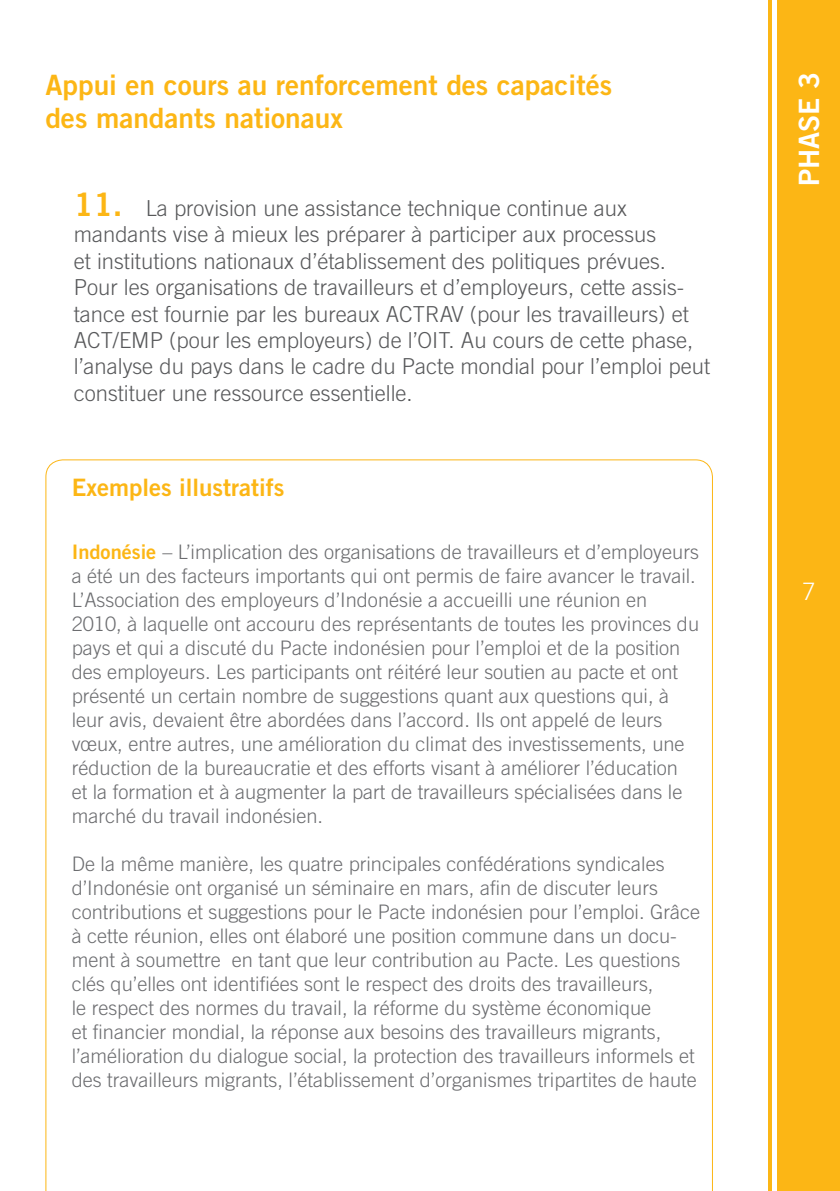
<style>
.page{position:relative;width:840px;height:1191px;background:#fff}
.page>*{position:absolute;margin:0;border:0;box-sizing:border-box;transform-origin:0 0}
.t1{font:28px "Trade Gothic Bold Two";color:#fcb615}
.t2{font:28px "Trade Gothic Bold Two";color:#fff}
.t3{font:24px "Trade Gothic Bold Two";color:#fcb615}
.t4{font:300 24px "Trade Gothic";color:#fff}
.t5{font:300 22px/26.4px "Trade Gothic";color:#57585a}
.t6{font:300 20px/24px "Trade Gothic";color:#6c6d70}
.s1{font-family:"Trade Gothic Bold Two";font-weight:400;font-size:32px;color:#fcb615}
.s2{font-family:"Trade Gothic Bold Two";font-weight:400;color:#fcb615}
</style>
<div class="page">
<div style="left:777px;top:0;width:62px;height:1191px;background:#fcb615"></div>
<hr style="left:768px;top:0;width:3px;height:1191px;background:#fcb615">
<svg style="left:45px;top:459px;width:667px;height:732px"></svg>
<p class="t1" style="left:45px;top:67px;width:568px">Appui en cours au renforcement des capacités</p>
<p class="t1" style="left:45px;top:101px;width:299px">des mandants nationaux</p>
<p class="t5" style="left:74px;top:195px;width:583px"><span class="s1">11.</span> La provision une assistance technique continue aux mandants vise à mieux les préparer à participer aux processus</p>
<p class="t5" style="left:74px;top:247px;width:637px">et institutions nationaux d’établissement des politiques prévues.<br>Pour les organisations de travailleurs et d’employeurs, cette assis&shy;tance est fournie par les bureaux ACTRAV (pour les travailleurs) et ACT/EMP (pour les employeurs) de l’OIT. Au cours de cette phase, l’analyse du pays dans le cadre du Pacte mondial pour l’emploi peut constituer une ressource essentielle.</p>
<p class="t3" style="left:72px;top:473px;width:214px">Exemples illustratifs</p>
<p class="t6" style="left:72px;top:539px;width:628px"><span class="s2">Indonésie</span> – L’implication des organisations de travailleurs et d’employeurs a été un des facteurs importants qui ont permis de faire avancer le travail.</p>
<p class="t6" style="left:72px;top:587px;width:628px">L’Association des employeurs d’Indonésie a accueilli une réunion en 2010, à laquelle ont accouru des représentants de toutes les provinces du pays et qui a discuté du Pacte indonésien pour l’emploi et de la position des employeurs. Les participants ont réitéré leur soutien au pacte et ont présenté un certain nombre de suggestions quant aux questions qui, à leur avis, devaient être abordées dans l’accord. Ils ont appelé de leurs vœux, entre autres, une amélioration du climat des investissements, une réduction de la bureaucratie et des efforts visant à améliorer l’éducation<br>et la formation et à augmenter la part de travailleurs spécialisées dans le marché du travail indonésien.</p>
<p class="t6" style="left:72px;top:851px;width:629px">De la même manière, les quatre principales confédérations syndicales d’Indonésie ont organisé un séminaire en mars, afin de discuter leurs contributions et suggestions pour le Pacte indonésien pour l’emploi. Grâce à cette réunion, elles ont élaboré une position commune dans un docu&shy;ment à soumettre en tant que leur contribution au Pacte. Les questions clés qu’elles ont identifiées sont le respect des droits des travailleurs,<br>le respect des normes du travail, la réforme du système économique<br>et financier mondial, la réponse aux besoins des travailleurs migrants, l’amélioration du dialogue social, la protection des travailleurs informels et des travailleurs migrants, l’établissement d’organismes tripartites de haute</p>
<p class="t2" style="left:791px;top:186px;width:116px;rotate:-90deg">PHASE 3</p>
<p class="t4" style="left:801px;top:577px;width:15px">7</p>
</div>
